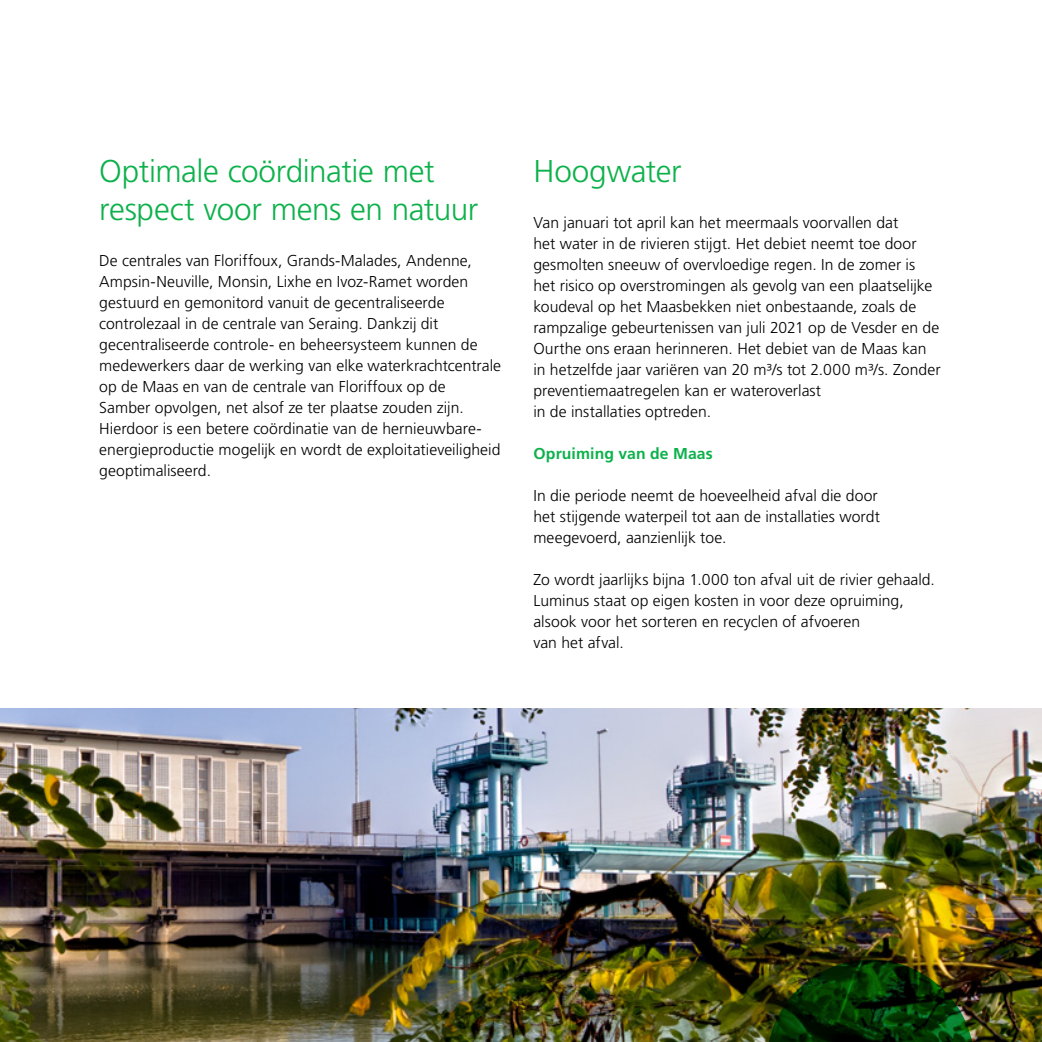
<style>
.page{position:relative;width:1042px;height:1042px;background:#fff}
.page>*{position:absolute;margin:0;border:0;box-sizing:border-box;transform-origin:0 0}
.t1{font:300 31.5px/37.8px "Frutiger LT Std";letter-spacing:-.01em;color:#0db14b}
.t2{font:300 15.75px/21px "Frutiger LT Std";letter-spacing:.005em;color:#000}
.t3{font:700 15.75px "Frutiger LT Std";letter-spacing:.01em;color:#0db14b}
</style>
<div class="page">
<img style="left:0;top:709px;width:1042px;height:333px">
<img style="left:766px;top:959px;width:208px;height:83px">
<h1 class="t1" style="left:99px;top:153px;width:380px">Optimale coördinatie met respect voor mens en natuur</h1>
<p class="t2" style="left:99px;top:250px;width:403px">De centrales van Floriffoux, Grands-Malades, Andenne, Ampsin-Neuville, Monsin, Lixhe en Ivoz-Ramet worden gestuurd en gemonitord vanuit de gecentraliseerde controlezaal in de centrale van Seraing. Dankzij dit gecentraliseerde controle- en beheersysteem kunnen de medewerkers daar de werking van elke waterkrachtcentrale op de Maas en van de centrale van Floriffoux op de<br>Samber opvolgen, net alsof ze ter plaatse zouden zijn.<br>Hierdoor is een betere coördinatie van de hernieuwbare&shy;energieproductie mogelijk en wordt de exploitatieveiligheid geoptimaliseerd.</p>
<h1 class="t1" style="left:533px;top:153px;width:150px">Hoogwater</h1>
<p class="t2" style="left:533px;top:212px;width:409px">Van januari tot april kan het meermaals voorvallen dat<br>het water in de rivieren stijgt. Het debiet neemt toe door gesmolten sneeuw of overvloedige regen. In de zomer is het risico op overstromingen als gevolg van een plaatselijke koudeval op het Maasbekken niet onbestaande, zoals de rampzalige gebeurtenissen van juli 2021 op de Vesder en de Ourthe ons eraan herinneren. Het debiet van de Maas kan in hetzelfde jaar variëren van 20 m³/s tot 2.000 m³/s. Zonder preventiemaatregelen kan er wateroverlast<br>in de installaties optreden.</p>
<p class="t3" style="left:533px;top:444px;width:181px">Opruiming van de Maas</p>
<p class="t2" style="left:533px;top:485px;width:348px">In die periode neemt de hoeveelheid afval die door het stijgende waterpeil tot aan de installaties wordt meegevoerd, aanzienlijk toe.</p>
<p class="t2" style="left:533px;top:569px;width:403px">Zo wordt jaarlijks bijna 1.000 ton afval uit de rivier gehaald.<br>Luminus staat op eigen kosten in voor deze opruiming, alsook voor het sorteren en recyclen of afvoeren<br>van het afval.</p>
</div>
